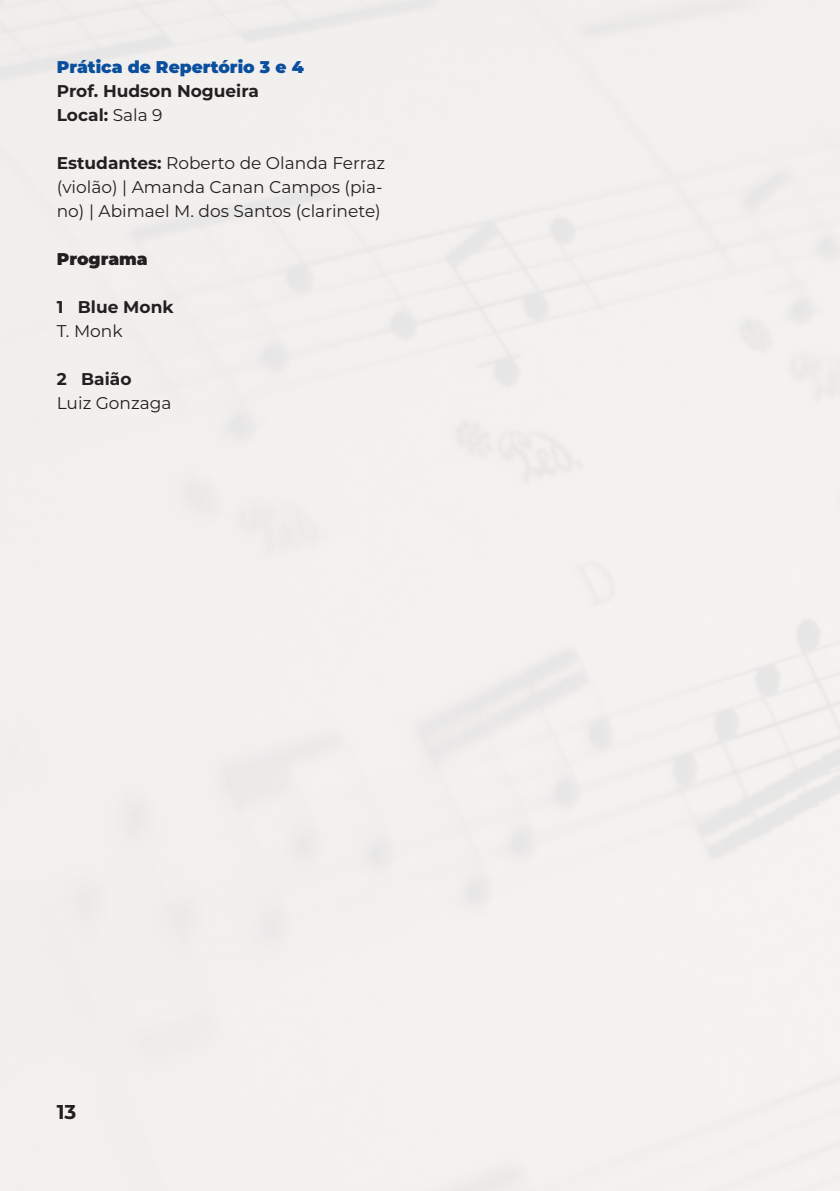
<style>
.page{position:relative;width:840px;height:1191px;background:#fff}
.page>*{position:absolute;margin:0;border:0;box-sizing:border-box;transform-origin:0 0}
.t1{font:700 20px "Montserrat";color:#231f20}
.Texto{font:17px/24px "Montserrat";color:#231f20}
.Texto-2{font:700 17px "Montserrat";color:#231f20}
.Texto-3{font:900 17px "Montserrat";color:#0a4f9e}
.Texto-4{font:900 17px "Montserrat";color:#231f20}
.s1{font-weight:400}
.s2{font-weight:700}
</style>
<div class="page">
<p class="Texto-3" style="left:57px;top:54px;width:248px">Prática de Repertório 3 e 4</p>
<p class="Texto-2" style="left:57px;top:79px;width:204px">Prof. Hudson Nogueira</p>
<p class="Texto-2" style="left:57px;top:103px;width:107px">Local: <span class="s1">Sala 9</span></p>
<p class="Texto" style="left:57px;top:151px;width:330px"><span class="s2">Estudantes:</span> Roberto de Olanda Ferraz (violão) | Amanda Canan Campos (pia&shy;no) | Abimael M. dos Santos (clarinete)</p>
<p class="Texto-4" style="left:57px;top:246px;width:92px">Programa</p>
<p class="Texto-2" style="left:57px;top:295px;width:118px">1 Blue Monk</p>
<p class="Texto" style="left:57px;top:319px;width:67px">T. Monk</p>
<p class="Texto-2" style="left:57px;top:367px;width:76px">2 Baião</p>
<p class="Texto" style="left:57px;top:391px;width:116px">Luiz Gonzaga</p>
<p class="t1" style="left:57px;top:1097px;width:21px">13</p>
</div>
